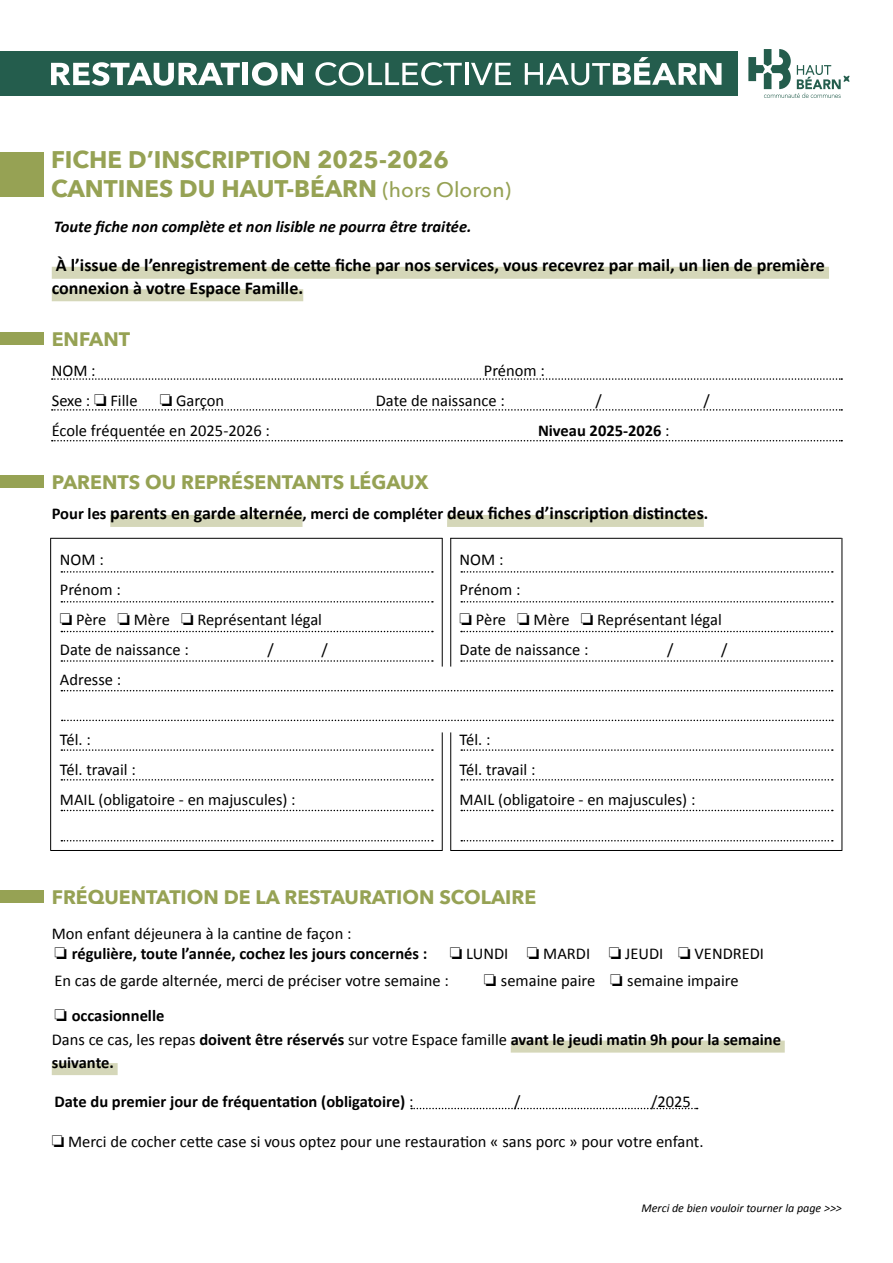
<style>
.page{position:relative;width:893px;height:1263px;background:#fff}
.page>*{position:absolute;margin:0;border:0;box-sizing:border-box;transform-origin:0 0}
.t1{font:700 24px/28.8px "Avenir Next";color:#96a254}
.t2{font:700 19.5px "Avenir Next";color:#96a254}
.t3{font:700 18px/22.5px "Calibri";color:#000}
.t4{font:16.5px/30px "Calibri";color:#000}
.t5{font:700 16.5px/19.8px "Calibri";color:#000}
.t6{font:italic 700 16.5px "Calibri";color:#000}
.t7{font:italic 12px "Calibri";color:#000}
.s1{font-weight:500;font-size:21px}
.s2{font-weight:400}
.s3{font-size:16.5px}
</style>
<div class="page">
<div style="left:0;top:333px;width:44px;height:12px;background:#96a254"></div>
<div style="left:0;top:475px;width:44px;height:13px;background:#96a254"></div>
<div style="left:0;top:890px;width:44px;height:12px;background:#96a254"></div>
<div style="left:110px;top:515px;width:193px;height:12px;background:#d5d7b9"></div>
<div style="left:447px;top:515px;width:257px;height:12px;background:#d5d7b9"></div>
<div style="left:511px;top:1040px;width:274px;height:12px;background:#d5d7b9"></div>
<div style="left:52px;top:1063px;width:66px;height:12px;background:#d5d7b9"></div>
<svg style="left:52px;top:378px;width:790px;height:2px"></svg>
<svg style="left:52px;top:409px;width:790px;height:2px"></svg>
<svg style="left:52px;top:440px;width:790px;height:1px"></svg>
<div style="left:0;top:51px;width:738px;height:45px;background:#245d4d"></div>
<div style="left:0;top:152px;width:44px;height:44px;background:#96a254"></div>
<svg style="left:51px;top:62px;width:189px;height:24px"></svg>
<div style="left:242px;top:63px;width:6px;height:22px;background:#fff"></div>
<svg style="left:252px;top:62px;width:51px;height:24px"></svg>
<svg style="left:315px;top:62px;width:147px;height:24px"></svg>
<hr style="left:465px;top:63px;width:3px;height:22px;background:#fff">
<svg style="left:471px;top:63px;width:40px;height:22px"></svg>
<svg style="left:525px;top:57px;width:196px;height:28px"></svg>
<svg style="left:748px;top:49px;width:102px;height:49px"></svg>
<svg style="left:61px;top:601px;width:372px;height:1px"></svg>
<svg style="left:61px;top:571px;width:372px;height:2px"></svg>
<svg style="left:461px;top:601px;width:372px;height:1px"></svg>
<svg style="left:461px;top:571px;width:372px;height:2px"></svg>
<svg style="left:61px;top:631px;width:372px;height:1px"></svg>
<svg style="left:61px;top:660px;width:372px;height:2px"></svg>
<svg style="left:461px;top:631px;width:372px;height:1px"></svg>
<svg style="left:461px;top:660px;width:372px;height:2px"></svg>
<svg style="left:61px;top:779px;width:372px;height:1px"></svg>
<svg style="left:461px;top:779px;width:372px;height:1px"></svg>
<svg style="left:461px;top:749px;width:372px;height:2px"></svg>
<svg style="left:61px;top:810px;width:372px;height:1px"></svg>
<svg style="left:461px;top:810px;width:372px;height:1px"></svg>
<svg style="left:61px;top:749px;width:372px;height:2px"></svg>
<svg style="left:61px;top:840px;width:372px;height:1px"></svg>
<svg style="left:461px;top:840px;width:372px;height:1px"></svg>
<svg style="left:61px;top:690px;width:772px;height:1px"></svg>
<svg style="left:62px;top:720px;width:771px;height:1px"></svg>
<div style="left:52px;top:267px;width:777px;height:12px;background:#d5d7b9"></div>
<div style="left:52px;top:289px;width:251px;height:12px;background:#d5d7b9"></div>
<hr style="left:50px;top:538px;width:1px;height:312px;background:#000">
<hr style="left:50px;top:538px;width:392px;height:1px;background:#000">
<hr style="left:50px;top:850px;width:392px;height:1px;background:#000">
<hr style="left:451px;top:850px;width:391px;height:1px;background:#000">
<hr style="left:450px;top:538px;width:392px;height:1px;background:#000">
<hr style="left:442px;top:538px;width:1px;height:128px;background:#000">
<hr style="left:450px;top:538px;width:1px;height:128px;background:#000">
<hr style="left:450px;top:732px;width:1px;height:119px;background:#000">
<hr style="left:442px;top:732px;width:1px;height:119px;background:#000">
<hr style="left:842px;top:538px;width:1px;height:313px;background:#000">
<svg style="left:411px;top:1108px;width:287px;height:1px"></svg>
<h1 class="t1" style="left:51px;top:145px;width:462px">FICHE D’INSCRIPTION 2025-2026<br>CANTINES DU HAUT-BÉARN <span class="s1">(hors Oloron)</span></h1>
<p class="t6" style="left:54px;top:216px;width:419px">Toute fiche non complète et non lisible ne pourra être traitée.</p>
<p class="t3" style="left:52px;top:253px;width:775px">À l’issue de l’enregistrement de cette fiche par nos services, vous recevrez par mail, un lien de première connexion à votre Espace Famille.</p>
<p class="t2" style="left:52px;top:322px;width:80px">ENFANT</p>
<p class="t4" style="left:52px;top:354px;width:45px">NOM :</p>
<p class="t4" style="left:484px;top:354px;width:62px">Prénom :</p>
<p class="t4" style="left:52px;top:384px;width:87px">Sexe : ❏ Fille</p>
<p class="t4" style="left:160px;top:384px;width:66px">❏ Garçon</p>
<p class="t4" style="left:376px;top:384px;width:130px">Date de naissance :</p>
<p class="t4" style="left:596px;top:384px;width:8px">/</p>
<p class="t4" style="left:704px;top:384px;width:8px">/</p>
<p class="t4" style="left:52px;top:414px;width:220px">École fréquentée en 2025-2026 :</p>
<p class="t5" style="left:538px;top:420px;width:133px">Niveau 2025-2026 <span class="s2">:</span></p>
<p class="t2" style="left:52px;top:466px;width:378px">PARENTS OU REPRÉSENTANTS LÉGAUX</p>
<p class="t3" style="left:52px;top:501px;width:658px"><span class="s3">Pour les</span> parents en garde alternée<span class="s3">, merci de compléter</span> deux fiches d’inscription distinctes<span class="s3">.</span></p>
<p class="t4" style="left:60px;top:544px;width:264px">NOM :<br>Prénom :<br>❏ Père ❏ Mère ❏ Représentant légal<br>Date de naissance :</p>
<p class="t4" style="left:267px;top:634px;width:8px">/</p>
<p class="t4" style="left:321px;top:634px;width:8px">/</p>
<p class="t4" style="left:460px;top:544px;width:264px">NOM :<br>Prénom :<br>❏ Père ❏ Mère ❏ Représentant légal<br>Date de naissance :</p>
<p class="t4" style="left:667px;top:634px;width:8px">/</p>
<p class="t4" style="left:721px;top:634px;width:8px">/</p>
<p class="t4" style="left:60px;top:664px;width:63px">Adresse :</p>
<p class="t4" style="left:60px;top:724px;width:237px">Tél. :<br>Tél. travail :<br>MAIL (obligatoire - en majuscules) :</p>
<p class="t4" style="left:460px;top:724px;width:237px">Tél. :<br>Tél. travail :<br>MAIL (obligatoire - en majuscules) :</p>
<p class="t2" style="left:52px;top:881px;width:486px">FRÉQUENTATION DE LA RESTAURATION SCOLAIRE</p>
<p class="t5" style="left:52px;top:923px;width:377px"><span class="s2">Mon enfant déjeunera à la cantine de façon :<br></span>❏ régulière, toute l’année, cochez les jours concernés :</p>
<p class="t4" style="left:450px;top:938px;width:316px">❏ LUNDI ❏ MARDI ❏ JEUDI ❏ VENDREDI</p>
<p class="t4" style="left:55px;top:965px;width:396px">En cas de garde alternée, merci de préciser votre semaine :</p>
<p class="t4" style="left:484px;top:965px;width:256px">❏ semaine paire ❏ semaine impaire</p>
<p class="t5" style="left:52px;top:1003px;width:731px;line-height:24px">❏ occasionnelle<br><span class="s2">Dans ce cas, les repas</span> doivent être réservés <span class="s2">sur votre Espace famille</span> avant le jeudi matin 9h pour la semaine</p>
<p class="t5" style="left:52px;top:1051px;width:64px">suivante.</p>
<p class="t5" style="left:55px;top:1091px;width:360px">Date du premier jour de fréquentation (obligatoire) <span class="s2">:</span></p>
<p class="t4" style="left:514px;top:1086px;width:8px">/</p>
<p class="t4" style="left:651px;top:1086px;width:41px">/2025</p>
<p class="t4" style="left:52px;top:1125px;width:653px">❏ Merci de cocher cette case si vous optez pour une restauration « sans porc » pour votre enfant.</p>
<p class="t7" style="left:641px;top:1200px;width:202px">Merci de bien vouloir tourner la page &gt;&gt;&gt;</p>
</div>
